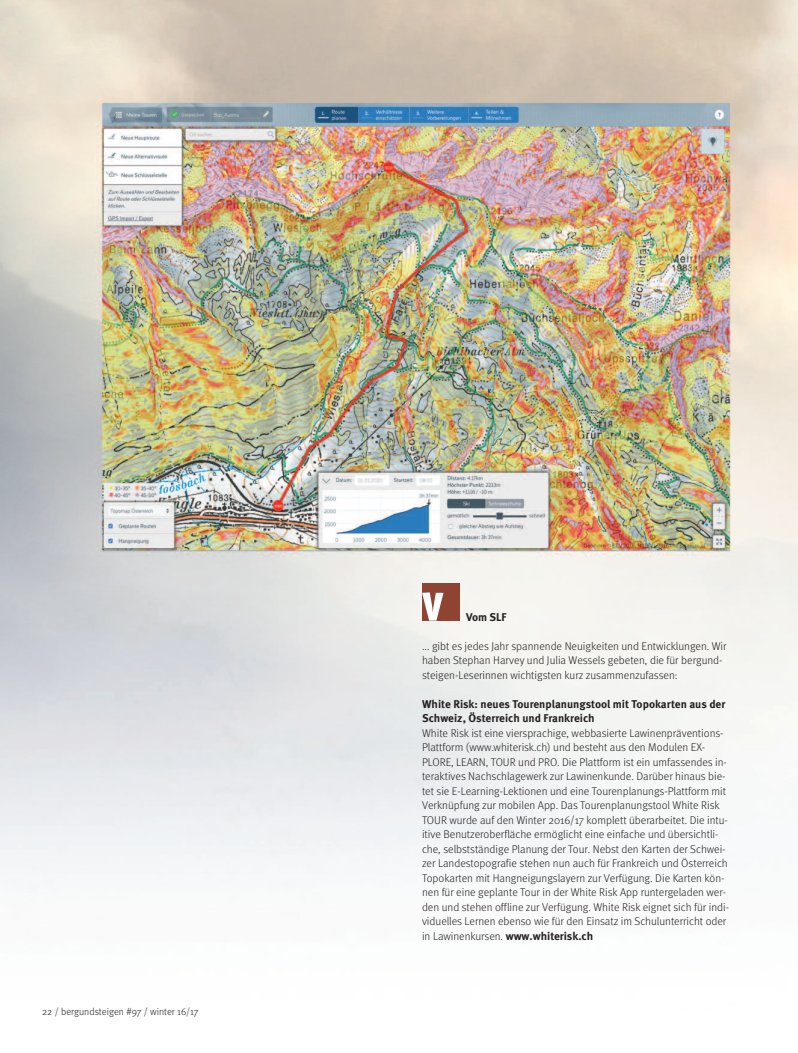
<style>
.page{position:relative;width:798px;height:1053px;background:#fff}
.page>*{position:absolute;margin:0;border:0;box-sizing:border-box;transform-origin:0 0}
.t1{font:700 53.75px "Meta Headline OT Comp";color:#fff}
.t2{font:300 11.25px/14.5px "Meta OT";color:#231f20}
.t3{font:700 11.25px/14.5px "Meta OT";color:#231f20}
.t4{font:300 10px "Meta OT";color:#231f20}
.s1{font-weight:700}
</style>
<div class="page">
<img style="left:0;top:0;width:797px;height:888px">
<div style="left:422px;top:583px;width:37px;height:38px;background:#8f4333"></div>
<p class="t4" style="left:42px;top:1007px;width:158px">22 / bergundsteigen #97 / winter 16/17</p>
<h1 class="t1" style="left:422px;top:581px;width:23px">v</h1>
<p class="t3" style="left:466px;top:610px;width:42px">Vom SLF</p>
<p class="t2" style="left:422px;top:639px;width:306px">... gibt es jedes Jahr spannende Neuigkeiten und Entwicklungen. Wir haben Stephan Harvey und Julia Wessels gebeten, die für bergund&shy;steigen-Leserinnen wichtigsten kurz zusammenzufassen:</p>
<p class="t3" style="left:422px;top:697px;width:305px">White Risk: neues Tourenplanungstool mit Topokarten aus der<br>Schweiz, Österreich und Frankreich</p>
<p class="t2" style="left:422px;top:726px;width:308px">White Risk ist eine viersprachige, webbasierte Lawinenpräventions-Plattform (www.whiterisk.ch) und besteht aus den Modulen EX-PLORE, LEARN, TOUR und PRO. Die Plattform ist ein umfassendes in&shy;teraktives Nachschlagewerk zur Lawinenkunde. Darüber hinaus bie&shy;tet sie E-Learning-Lektionen und eine Tourenplanungs-Plattform mit Verknüpfung zur mobilen App. Das Tourenplanungstool White Risk TOUR wurde auf den Winter 2016/17 komplett überarbeitet. Die intu&shy;itive Benutzeroberfläche ermöglicht eine einfache und übersichtli&shy;che, selbstständige Planung der Tour. Nebst den Karten der Schwei&shy;zer Landestopografie stehen nun auch für Frankreich und Österreich Topokarten mit Hangneigungslayern zur Verfügung. Die Karten kön&shy;nen für eine geplante Tour in der White Risk App runtergeladen wer&shy;den und stehen offline zur Verfügung. White Risk eignet sich für indi&shy;viduelles Lernen ebenso wie für den Einsatz im Schulunterricht oder in Lawinenkursen. <span class="s1">www.whiterisk.ch</span></p>
</div>
